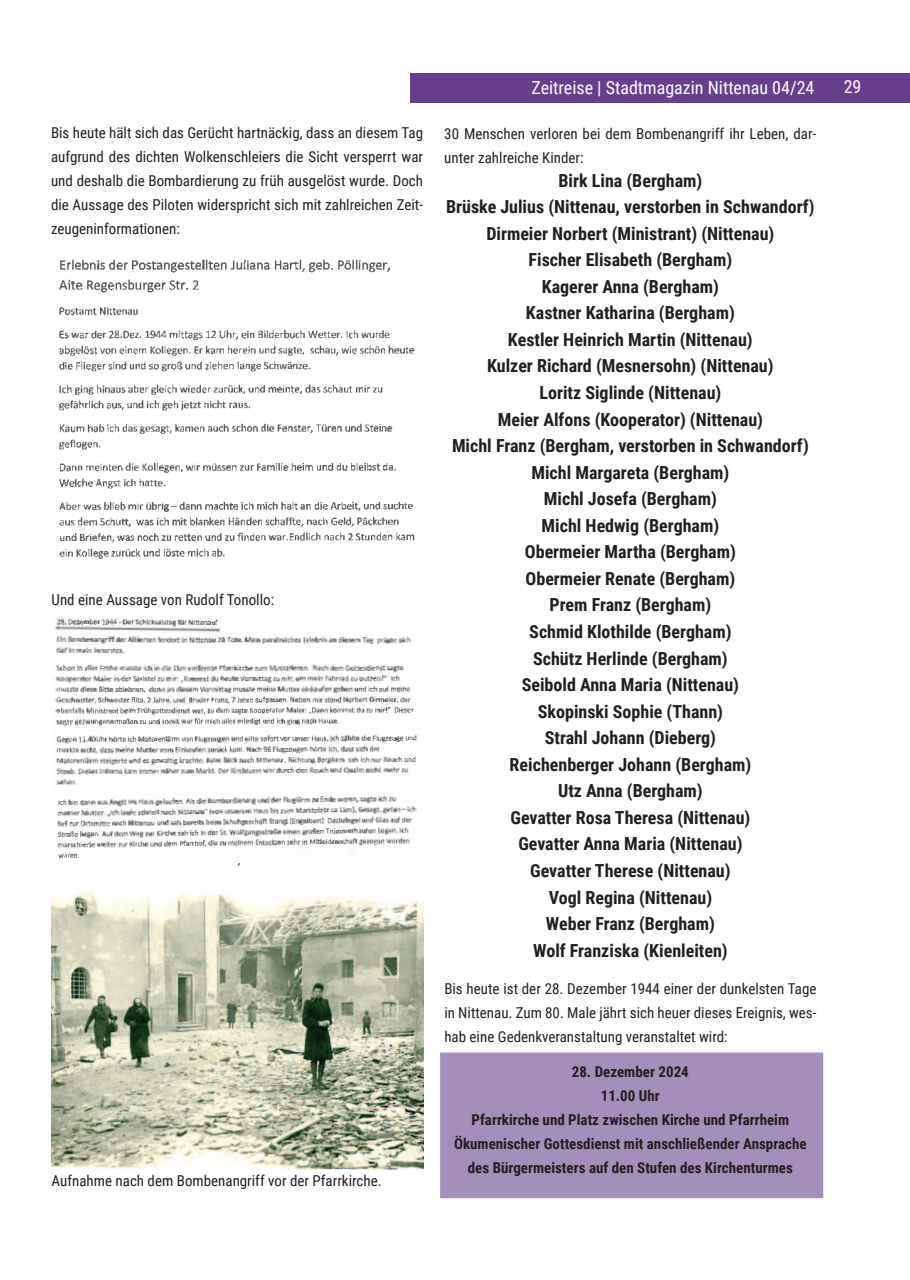
<style>
.page{position:relative;width:910px;height:1280px;background:#fff}
.page>*{position:absolute;margin:0;border:0;box-sizing:border-box;transform-origin:0 0}
.t1{font:700 18px/26.5px "Roboto Condensed";color:#231f20;text-align:center}
.t2{font:18px "Roboto Condensed";color:#fff}
.t3{font:15px/24px "Roboto Condensed";color:#231f20;text-align:justify}
.t4{font:700 15px/24px "Roboto Condensed";color:#231f20;text-align:center}
</style>
<div class="page">
<div style="left:411px;top:73px;width:499px;height:30px;background:#683e8d"></div>
<img style="left:59px;top:259px;width:355px;height:300px">
<img style="left:55px;top:618px;width:362px;height:167px">
<img style="left:57px;top:795px;width:360px;height:71px">
<img style="left:52px;top:891px;width:372px;height:279px">
<div style="left:440px;top:1052px;width:383px;height:146px;background:#a48ebc"></div>
<p class="t3" style="left:51px;top:122px;width:374px">Bis heute hält sich das Gerücht hartnäckig, dass an diesem Tag aufgrund des dichten Wolkenschleiers die Sicht versperrt war und deshalb die Bombardierung zu früh ausgelöst wurde. Doch die Aussage des Piloten widerspricht sich mit zahlreichen Zeit&shy;zeugeninformationen:</p>
<p class="t3" style="left:52px;top:589px;width:224px">Und eine Aussage von Rudolf Tonollo:</p>
<p class="t3" style="left:52px;top:1170px;width:332px">Aufnahme nach dem Bombenangriff vor der Pfarrkirche.</p>
<p class="t2" style="left:531px;top:80px;width:284px">Zeitreise | Stadtmagazin Nittenau 04/24</p>
<p class="t2" style="left:844px;top:79px;width:19px">29</p>
<p class="t3" style="left:444px;top:123px;width:374px">30 Menschen verloren bei dem Bombenangriff ihr Leben, dar&shy;unter zahlreiche Kinder:</p>
<p class="t1" style="left:446px;top:168px;width:370px">Birk Lina (Bergham)<br>Brüske Julius (Nittenau, verstorben in Schwandorf)<br>Dirmeier Norbert (Ministrant) (Nittenau)<br>Fischer Elisabeth (Bergham)<br>Kagerer Anna (Bergham)<br>Kastner Katharina (Bergham)<br>Kestler Heinrich Martin (Nittenau)<br>Kulzer Richard (Mesnersohn) (Nittenau)<br>Loritz Siglinde (Nittenau)<br>Meier Alfons (Kooperator) (Nittenau)<br>Michl Franz (Bergham, verstorben in Schwandorf)<br>Michl Margareta (Bergham)<br>Michl Josefa (Bergham)<br>Michl Hedwig (Bergham)<br>Obermeier Martha (Bergham)<br>Obermeier Renate (Bergham)<br>Prem Franz (Bergham)<br>Schmid Klothilde (Bergham)<br>Schütz Herlinde (Bergham)<br>Seibold Anna Maria (Nittenau)<br>Skopinski Sophie (Thann)<br>Strahl Johann (Dieberg)<br>Reichenberger Johann (Bergham)<br>Utz Anna (Bergham)<br>Gevatter Rosa Theresa (Nittenau)<br>Gevatter Anna Maria (Nittenau)<br>Gevatter Therese (Nittenau)<br>Vogl Regina (Nittenau)<br>Weber Franz (Bergham)<br>Wolf Franziska (Kienleiten)</p>
<p class="t3" style="left:444px;top:978px;width:374px">Bis heute ist der 28. Dezember 1944 einer der dunkelsten Tage in Nittenau. Zum 80. Male jährt sich heuer dieses Ereignis, wes&shy;hab eine Gedenkveranstaltung veranstaltet wird:</p>
<p class="t4" style="left:454px;top:1061px;width:354px">28. Dezember 2024<br>11.00 Uhr<br>Pfarrkirche und Platz zwischen Kirche und Pfarrheim Ökumenischer Gottesdienst mit anschließender Ansprache des Bürgermeisters auf den Stufen des Kirchenturmes</p>
</div>
